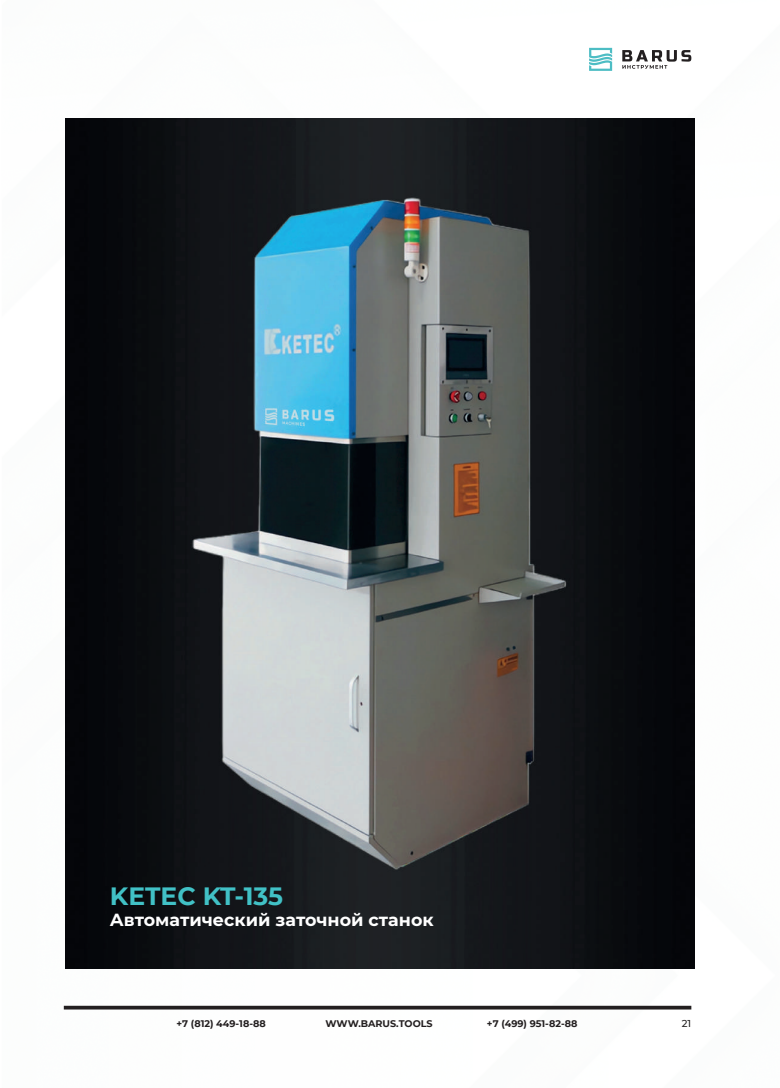
<style>
.page{position:relative;width:780px;height:1088px;background:#fff}
.page>*{position:absolute;margin:0;border:0;box-sizing:border-box;transform-origin:0 0}
.t1{font:700 25px "Montserrat";color:#41c1c6}
.t2{font:700 17.5px "Montserrat";color:#fff}
.t3{font:500 10px "Montserrat";color:#242222}
.t4{font:700 9.62px "Montserrat";color:#231f20}
</style>
<div class="page">
<hr style="left:64px;top:1006px;width:627px;height:3px;background:#231f20">
<svg style="left:589px;top:48px;width:23px;height:23px"></svg>
<svg style="left:622px;top:50px;width:69px;height:19px"></svg>
<img style="left:66px;top:118px;width:628px;height:851px">
<h1 class="t1" style="left:110px;top:878px;width:175px">KETEC KT-135</h1>
<h2 class="t2" style="left:110px;top:907px;width:325px">Автоматический заточной станок</h2>
<p class="t4" style="left:176px;top:1017px;width:91px">+7 (812) 449-18-88</p>
<p class="t4" style="left:325px;top:1017px;width:109px">WWW.BARUS.TOOLS</p>
<p class="t4" style="left:487px;top:1017px;width:92px">+7 (499) 951-82-88</p>
<p class="t3" style="left:682px;top:1017px;width:11px">21</p>
</div>
